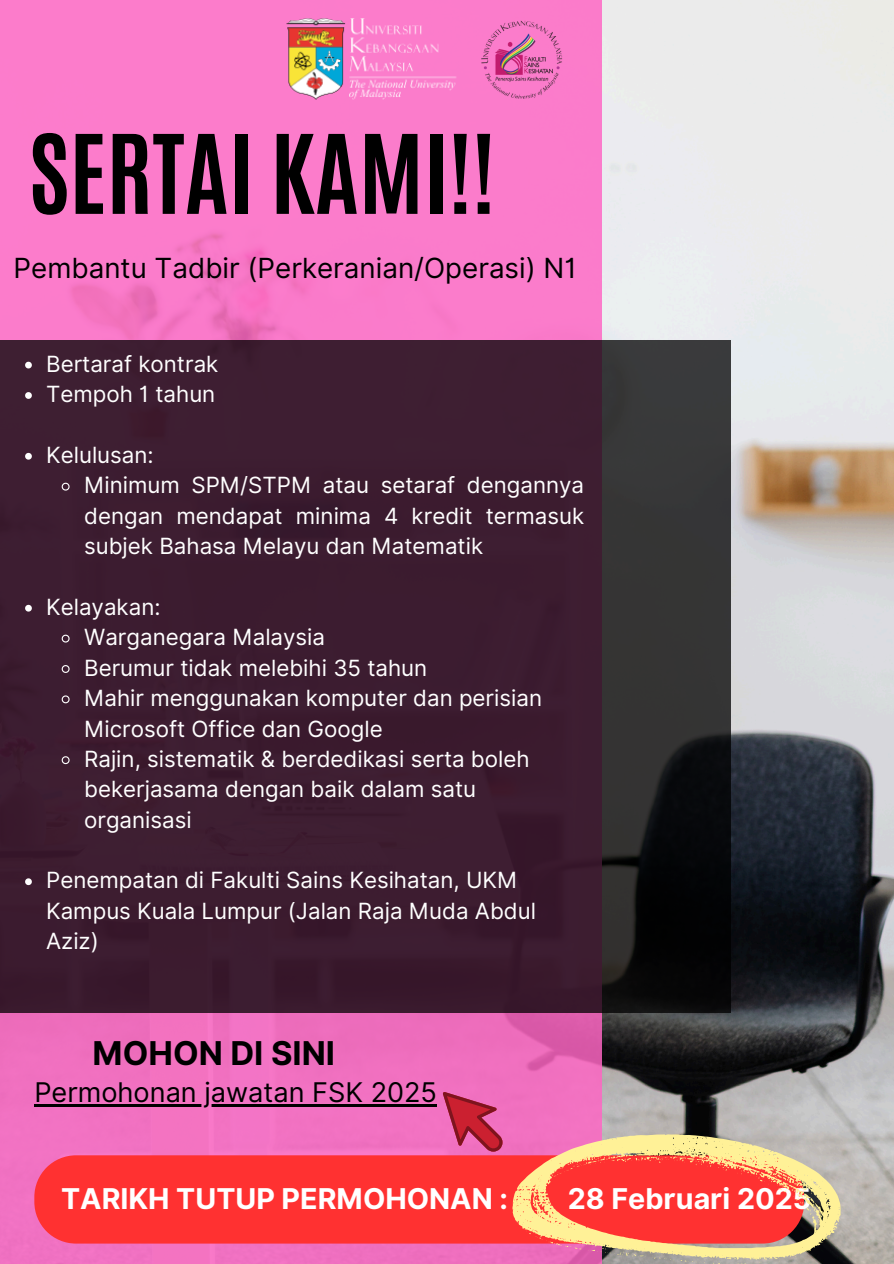
<style>
.page{position:relative;width:894px;height:1264px;background:#fff}
.page>*{position:absolute;margin:0;border:0;box-sizing:border-box;transform-origin:0 0}
.t1{font:700 93px "Antonio";color:#000}
.t2{font:700 32.85px "Inter";color:#000}
.t3{font:700 28.65px "Inter";color:#fff}
.t4{font:27.75px "Inter";color:#000}
.t5{font:27.15px "Inter";color:#000}
.t6{font:22.35px/30.3px "Inter";color:#fff}
</style>
<div class="page">
<img style="left:601px;top:0;width:292px;height:1263px">
<div style="left:0;top:0;width:601px;height:1263px;background:linear-gradient(to right,#f677c6,#f576c5)"></div>
<svg style="left:0;top:340px;width:730px;height:672px;background:#381e2e"></svg>
<svg style="left:25px;top:362px;width:7px;height:6px"></svg>
<svg style="left:25px;top:392px;width:7px;height:7px"></svg>
<svg style="left:25px;top:453px;width:7px;height:6px"></svg>
<svg style="left:61px;top:482px;width:9px;height:9px"></svg>
<svg style="left:25px;top:605px;width:7px;height:6px"></svg>
<svg style="left:61px;top:634px;width:9px;height:9px"></svg>
<svg style="left:61px;top:664px;width:9px;height:9px"></svg>
<svg style="left:61px;top:694px;width:9px;height:10px"></svg>
<svg style="left:61px;top:755px;width:9px;height:10px"></svg>
<svg style="left:25px;top:878px;width:7px;height:7px"></svg>
<img style="left:210px;top:18px;width:267px;height:81px">
<img style="left:477px;top:18px;width:88px;height:81px">
<hr style="left:34px;top:1103px;width:403px;height:3px;background:#000">
<svg style="left:442px;top:1091px;width:60px;height:60px;background:#ce4471"></svg>
<div style="left:34px;top:1155px;width:478px;height:88px;background:#ff3131"></div>
<svg style="left:512px;top:1133px;width:328px;height:130px;background:#eb7a68"></svg>
<p class="t1" style="left:28px;top:107px;width:468px">SERTAI KAMI!!</p>
<p class="t4" style="left:14px;top:251px;width:564px">Pembantu Tadbir (Perkeranian/Operasi) N1</p>
<p class="t6" style="left:46px;top:348px;width:174px">Bertaraf kontrak</p>
<p class="t6" style="left:46px;top:379px;width:171px">Tempoh 1 tahun</p>
<h1 class="t6" style="left:46px;top:440px;width:109px">Kelulusan:</h1>
<h4 class="t6" style="left:84px;top:470px;width:501px;text-align:justify">Minimum SPM/STPM atau setaraf dengannya dengan mendapat minima 4 kredit termasuk subjek Bahasa Melayu dan Matematik</h4>
<h2 class="t6" style="left:46px;top:591px;width:116px">Kelayakan:</h2>
<h4 class="t6" style="left:84px;top:622px;width:242px">Warganegara Malaysia</h4>
<p class="t6" style="left:84px;top:652px;width:344px">Berumur tidak melebihi 35 tahun</p>
<p class="t6" style="left:84px;top:683px;width:459px">Mahir menggunakan komputer dan perisian<br>Microsoft Office dan Google</p>
<p class="t6" style="left:84px;top:743px;width:447px">Rajin, sistematik &amp; berdedikasi serta boleh bekerjasama dengan baik dalam satu organisasi</p>
<p class="t6" style="left:46px;top:865px;width:491px">Penempatan di Fakulti Sains Kesihatan, UKM<br>Kampus Kuala Lumpur (Jalan Raja Muda Abdul<br>Aziz)</p>
<p class="t2" style="left:92px;top:1033px;width:244px">MOHON DI SINI</p>
<p class="t5" style="left:34px;top:1075px;width:404px">Permohonan jawatan FSK 2025</p>
<p class="t3" style="left:61px;top:1181px;width:448px">TARIKH TUTUP PERMOHONAN :</p>
<p class="t3" style="left:567px;top:1181px;width:245px">28 Februari 2025</p>
</div>
